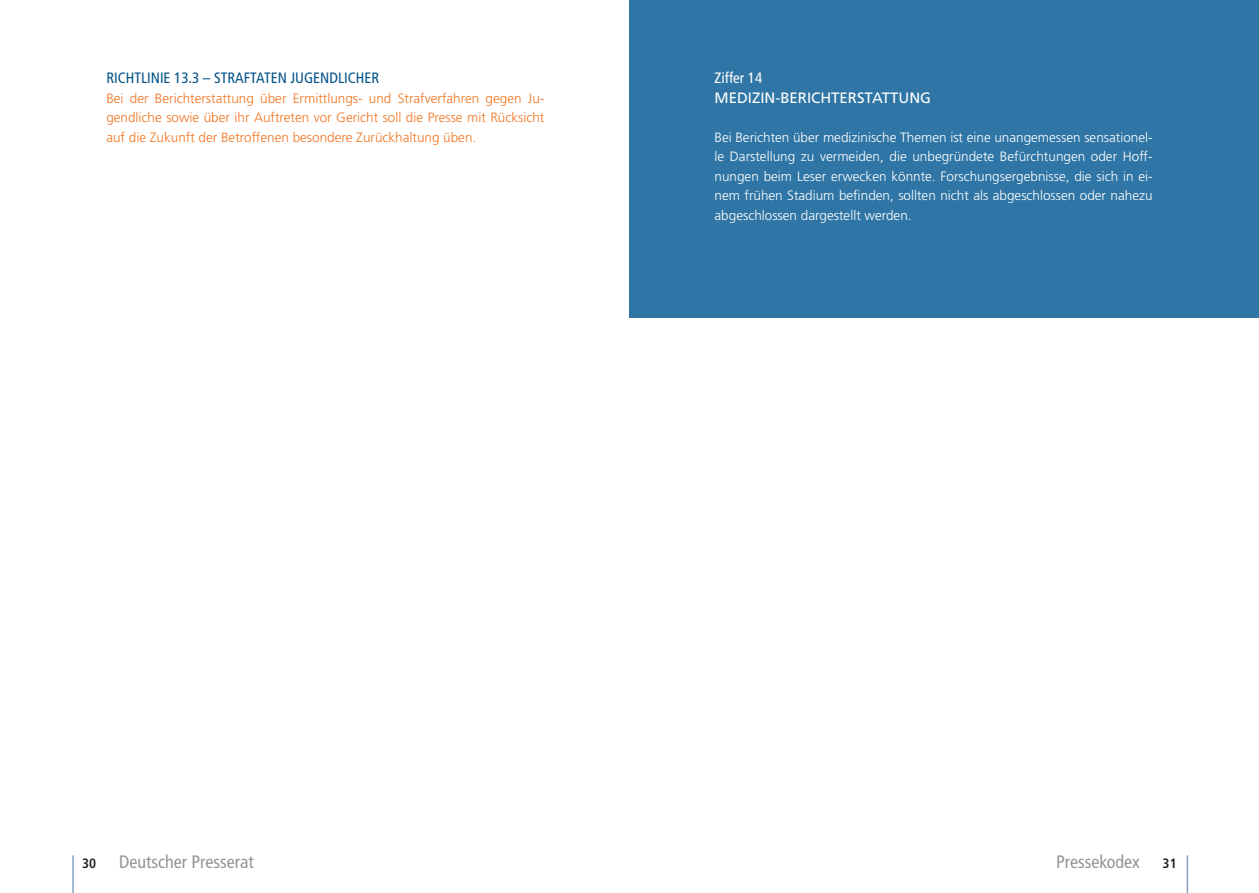
<style>
.page{position:relative;width:1259px;height:893px;background:#fff}
.page>*{position:absolute;margin:0;border:0;box-sizing:border-box;transform-origin:0 0}
.t1{font:condensed 18px "Frutiger";color:#939598}
.t2{font:condensed 15px "Frutiger";color:#005187}
.t3{font:15px "Frutiger";color:#fff}
.t4{font:condensed 15px "Frutiger";color:#fff}
.t5{font:300 13.5px/19.5px "Frutiger";color:#fff;text-align:justify}
.t6{font:300 13.5px/19.5px "Frutiger";color:#f47521;text-align:justify}
.t7{font:700 condensed 13.5px "Frutiger";color:#231f20}
</style>
<div class="page">
<div style="left:629px;top:0;width:630px;height:317px;background:#2f75a5"></div>
<hr style="left:1186px;top:855px;width:2px;height:38px;background:#81a1c5">
<hr style="left:72px;top:855px;width:2px;height:38px;background:#81a1c5">
<p class="t2" style="left:106px;top:69px;width:274px">RICHTLINIE 13.3 – STRAFTATEN JUGENDLICHER</p>
<p class="t6" style="left:106px;top:88px;width:439px">Bei der Berichterstattung über Ermittlungs- und Strafverfahren gegen Ju&shy;gendliche sowie über ihr Auftreten vor Gericht soll die Presse mit Rücksicht auf die Zukunft der Betroffenen besondere Zurückhaltung üben.</p>
<p class="t4" style="left:714px;top:69px;width:49px">Ziffer 14</p>
<p class="t3" style="left:714px;top:89px;width:218px">MEDIZIN-BERICHTERSTATTUNG</p>
<p class="t5" style="left:714px;top:127px;width:439px">Bei Berichten über medizinische Themen ist eine unangemessen sensationel&shy;le Darstellung zu vermeiden, die unbegründete Befürchtungen oder Hoff&shy;nungen beim Leser erwecken könnte. Forschungsergebnisse, die sich in ei&shy;nem frühen Stadium befinden, sollten nicht als abgeschlossen oder nahezu abgeschlossen dargestellt werden.</p>
<p class="t7" style="left:82px;top:856px;width:16px">30</p>
<h1 class="t1" style="left:119px;top:851px;width:136px">Deutscher Presserat</h1>
<h1 class="t1" style="left:1056px;top:851px;width:85px">Pressekodex</h1>
<p class="t7" style="left:1162px;top:856px;width:16px">31</p>
</div>
